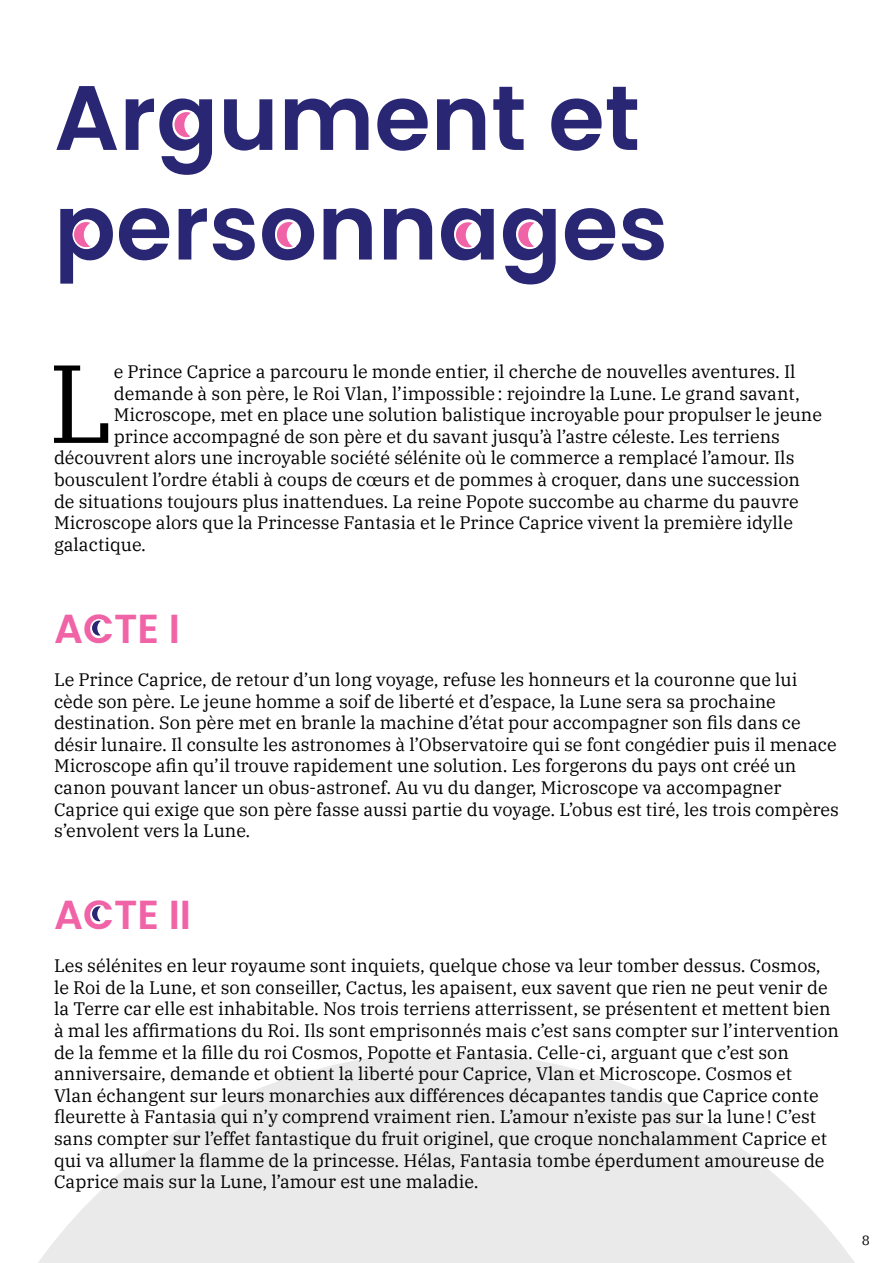
<style>
.page{position:relative;width:893px;height:1263px;background:#fff}
.page>*{position:absolute;margin:0;border:0;box-sizing:border-box;transform-origin:0 0}
.t1{font:110.85px "IBM Plex Serif";color:#000}
.t2{font:600 91.35px/109.6px "Poppins";color:#292673}
.t3{font:600 40.5px "Poppins";color:#f063a6}
.t4{font:18px/21.6px "IBM Plex Serif";color:#000}
.t5{font:13.5px "IBM Plex Serif";color:#000}
</style>
<div class="page">
<svg style="left:38px;top:1052px;width:817px;height:211px"></svg>
<svg style="left:174px;top:112px;width:17px;height:26px"></svg>
<svg style="left:74px;top:222px;width:16px;height:26px"></svg>
<svg style="left:276px;top:222px;width:17px;height:26px"></svg>
<svg style="left:456px;top:222px;width:16px;height:26px"></svg>
<svg style="left:518px;top:222px;width:16px;height:26px"></svg>
<svg style="left:92px;top:620px;width:9px;height:16px"></svg>
<svg style="left:92px;top:906px;width:9px;height:16px"></svg>
<h2 class="t2" style="left:54px;top:64px;width:615px">Argument et personnages</h2>
<h1 class="t1" style="left:48px;top:318px;width:67px">L</h1>
<p class="t4" style="left:114px;top:359px;width:683px">e Prince Caprice a parcouru le monde entier, il cherche de nouvelles aventures. Il</p>
<p class="t4" style="left:114px;top:381px;width:688px">demande à son père, le Roi Vlan, l’impossible: rejoindre la Lune. Le grand savant,</p>
<p class="t4" style="left:114px;top:403px;width:710px">Microscope, met en place une solution balistique incroyable pour propulser le jeune</p>
<p class="t4" style="left:114px;top:424px;width:668px">prince accompagné de son père et du savant jusqu’à l’astre céleste. Les terriens</p>
<p class="t4" style="left:54px;top:446px;width:742px">découvrent alors une incroyable société sélénite où le commerce a remplacé l’amour. Ils</p>
<p class="t4" style="left:54px;top:467px;width:748px">bousculent l’ordre établi à coups de cœurs et de pommes à croquer, dans une succession</p>
<p class="t4" style="left:54px;top:489px;width:746px">de situations toujours plus inattendues. La reine Popote succombe au charme du pauvre</p>
<p class="t4" style="left:54px;top:511px;width:740px">Microscope alors que la Princesse Fantasia et le Prince Caprice vivent la première idylle</p>
<p class="t4" style="left:54px;top:532px;width:94px">galactique.</p>
<h3 class="t3" style="left:54px;top:605px;width:127px">ACTE I</h3>
<p class="t4" style="left:54px;top:667px;width:786px">Le Prince Caprice, de retour d’un long voyage, refuse les honneurs et la couronne que lui cède son père. Le jeune homme a soif de liberté et d’espace, la Lune sera sa prochaine destination. Son père met en branle la machine d’état pour accompagner son fils dans ce désir lunaire. Il consulte les astronomes à l’Observatoire qui se font congédier puis il menace Microscope afin qu’il trouve rapidement une solution. Les forgerons du pays ont créé un canon pouvant lancer un obus-astronef. Au vu du danger, Microscope va accompagner Caprice qui exige que son père fasse aussi partie du voyage. L’obus est tiré, les trois compères s’envolent vers la Lune.</p>
<h3 class="t3" style="left:54px;top:891px;width:139px">ACTE II</h3>
<p class="t4" style="left:54px;top:953px;width:786px">Les sélénites en leur royaume sont inquiets, quelque chose va leur tomber dessus. Cosmos, le Roi de la Lune, et son conseiller, Cactus, les apaisent, eux savent que rien ne peut venir de la Terre car elle est inhabitable. Nos trois terriens atterrissent, se présentent et mettent bien à mal les affirmations du Roi. Ils sont emprisonnés mais c’est sans compter sur l’intervention de la femme et la fille du roi Cosmos, Popotte et Fantasia. Celle-ci, arguant que c’est son anniversaire, demande et obtient la liberté pour Caprice, Vlan et Microscope. Cosmos et<br>Vlan échangent sur leurs monarchies aux différences décapantes tandis que Caprice conte fleurette à Fantasia qui n’y comprend vraiment rien. L’amour n’existe pas sur la lune! C’est sans compter sur l’effet fantastique du fruit originel, que croque nonchalamment Caprice et qui va allumer la flamme de la princesse. Hélas, Fantasia tombe éperdument amoureuse de Caprice mais sur la Lune, l’amour est une maladie.</p>
<p class="t5" style="left:862px;top:1230px;width:10px">8</p>
</div>
